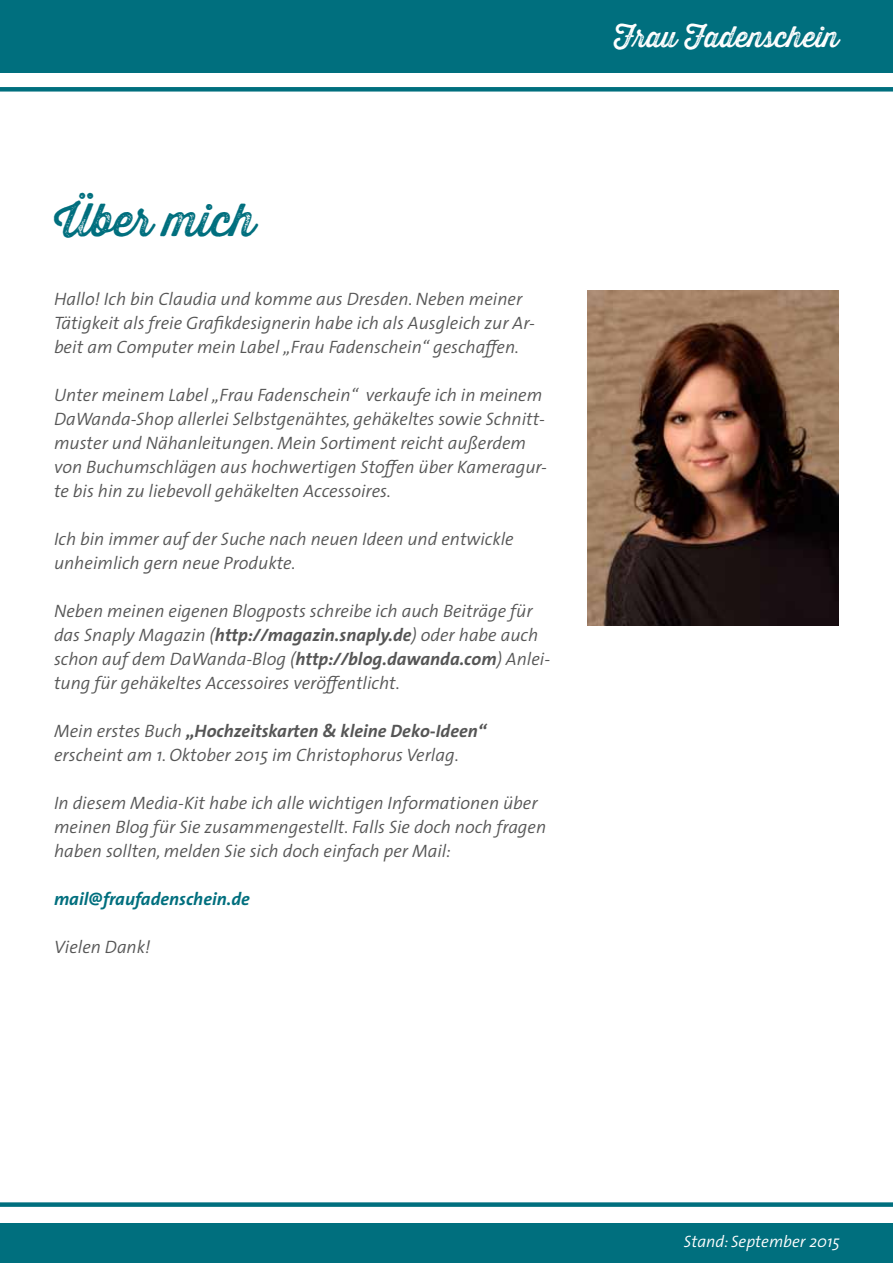
<style>
.page{position:relative;width:893px;height:1263px;background:#fff}
.page>*{position:absolute;margin:0;border:0;box-sizing:border-box;transform-origin:0 0}
.t1{font:45px "Thirsty Rough Reg Two";color:#006f7e}
.t2{font:28.8px "Thirsty Rough Reg Two";color:#fff}
.t3{font:italic 300 18px/24px "The Sans";color:#565656}
.t4{font:italic 700 18px "The Sans";color:#006f7e}
.t5{font:italic 300 16.5px "The Sans";color:#fff}
.s1{font-weight:700}
</style>
<div class="page">
<div style="left:0;top:1202px;width:893px;height:5px;background:#006f7e"></div>
<div style="left:0;top:1224px;width:893px;height:39px;background:#006f7e"></div>
<div style="left:0;top:0;width:893px;height:72px;background:#006f7e"></div>
<div style="left:0;top:87px;width:893px;height:5px;background:#006f7e"></div>
<img style="left:588px;top:290px;width:251px;height:335px">
<h1 class="t1" style="left:54px;top:187px;width:203px">Über mich</h1>
<p class="t3" style="left:54px;top:286px;width:482px">Hallo! Ich bin Claudia und komme aus Dresden. Neben meiner<br>Tätigkeit als freie Grafikdesignerin habe ich als Ausgleich zur Ar&shy;beit am Computer mein Label „Frau Fadenschein“ geschaffen.</p>
<p class="t3" style="left:54px;top:382px;width:495px">Unter meinem Label „Frau Fadenschein“ verkaufe ich in meinem DaWanda-Shop allerlei Selbstgenähtes, gehäkeltes sowie Schnitt&shy;muster und Nähanleitungen. Mein Sortiment reicht außerdem von Buchumschlägen aus hochwertigen Stoffen über Kameragur&shy;te bis hin zu liebevoll gehäkelten Accessoires.</p>
<p class="t3" style="left:54px;top:526px;width:461px">Ich bin immer auf der Suche nach neuen Ideen und entwickle unheimlich gern neue Produkte.</p>
<p class="t3" style="left:54px;top:598px;width:498px">Neben meinen eigenen Blogposts schreibe ich auch Beiträge für das Snaply Magazin (<span class="s1">http://magazin.snaply.de</span>) oder habe auch schon auf dem DaWanda-Blog (<span class="s1">http://blog.dawanda.com</span>) Anlei&shy;tung für gehäkeltes Accessoires veröffentlicht.</p>
<p class="t3" style="left:54px;top:718px;width:434px">Mein erstes Buch <span class="s1">„Hochzeitskarten &amp; kleine Deko-Ideen“ </span>erscheint am 1. Oktober 2015 im Christophorus Verlag.</p>
<p class="t3" style="left:54px;top:790px;width:494px">In diesem Media-Kit habe ich alle wichtigen Informationen über meinen Blog für Sie zusammengestellt. Falls Sie doch noch fragen haben sollten, melden Sie sich doch einfach per Mail:</p>
<p class="t4" style="left:54px;top:883px;width:197px">mail@fraufadenschein.de</p>
<p class="t3" style="left:54px;top:934px;width:98px">Vielen Dank!</p>
<h2 class="t2" style="left:614px;top:16px;width:227px">Frau Fadenschein</h2>
<p class="t5" style="left:684px;top:1227px;width:158px">Stand: September 2015</p>
</div>
